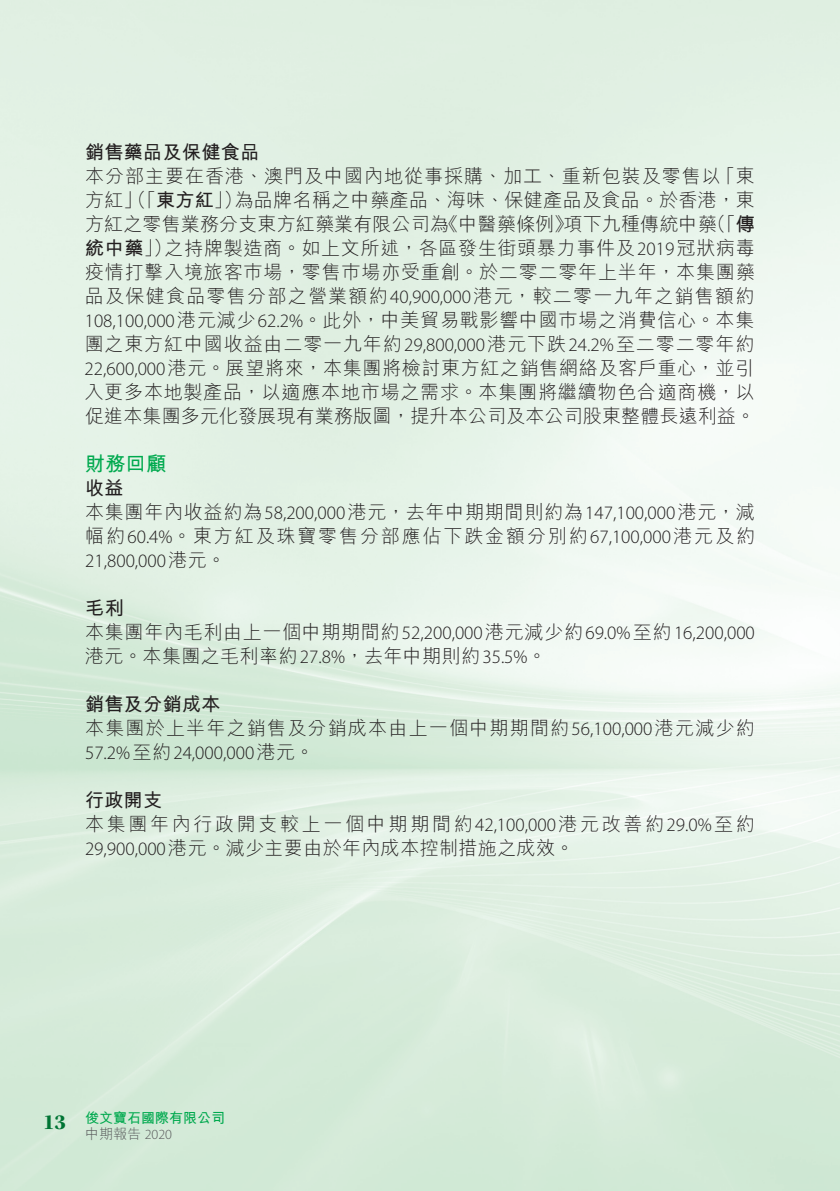
<style>
.page{position:relative;width:840px;height:1191px;background:#fff}
.page>*{position:absolute;margin:0;border:0;box-sizing:border-box;transform-origin:0 0}
.t1{font:700 22px "Kepler Std";color:#007434}
.t2{font:700 20px "M Hei HK";color:#00a94e}
.t3{font:300 19px/24px "M Hei HK";letter-spacing:.04em;color:#231f20;text-align:justify}
.t4{font:300 19px/24px "M Hei HK";letter-spacing:.095em;color:#231f20}
.t5{font:300 19px "Myriad Pro";color:#231f20}
.t6{font:300 19px/24px "M Hei HK";letter-spacing:.14em;color:#231f20}
.t7{font:300 19px/24px "M Hei HK";letter-spacing:.065em;color:#231f20}
.t8{font:300 19px "M Hei HK";letter-spacing:.02em;color:#231f20}
.t9{font:700 19px "M Hei HK";letter-spacing:.02em;color:#231f20}
.t10{font:700 14px/16px "M Hei HK";color:#00a94e}
.s1{font-weight:700}
.s2{font-family:"Myriad Pro"}
.s3{font-family:"M Hei HK"}
.s4{font-weight:300;color:#57585a}
.s5{font-family:"Myriad Pro";font-weight:300;color:#57585a}
</style>
<div class="page">
<p class="t9" style="left:85px;top:138px;width:176px">銷售藥品及保健食品</p>
<p class="t3" style="left:84px;top:163px;width:671px">本分部主要在香港、澳門及中國內地從事採購、加工、重新包裝及零售以「東方紅」（「<span class="s1">東方紅</span>」）為品牌名稱之中藥產品、海味、保健產品及食品。於香港，東方紅之零售業務分支東方紅藥業有限公司為《中醫藥條例》項下九種傳統中藥（「<span class="s1">傳統中藥</span>」）之持牌製造商。如上文所述，各區發生街頭暴力事件及<span class="s2">2019</span>冠狀病毒疫情打擊入境旅客巿場，零售巿場亦受重創。於二零二零年上半年，本集團藥品及保健食品零售分部之營業額約<span class="s2">40,900,000</span>港元，較二零一九年之銷售額約<span class="s2">108,100,000</span>港元減少<span class="s2">62.2%</span>。此外，中美貿易戰影響中國巿場之消費信心。本集團之東方紅中國收益由二零一九年約<span class="s2">29,800,000</span>港元下跌<span class="s2">24.2%</span>至二零二零年約<span class="s2">22,600,000</span>港元。展望將來，本集團將檢討東方紅之銷售網絡及客戶重心，並引入更多本地製產品，以適應本地市場之需求。本集團將繼續物色合適商機，以促進本集團多元化發展現有業務版圖，提升本公司及本公司股東整體長遠利益。</p>
<p class="t2" style="left:85px;top:449px;width:83px">財務回顧</p>
<p class="t4" style="left:85px;top:475px;width:671px"><span class="s1">收益<br></span>本集團年內收益約為<span class="s2">58,200,000</span>港元，去年中期期間則約為<span class="s2">147,100,000</span>港元，減幅約<span class="s2">60.4%</span>。東方紅及珠寶零售分部應佔下跌金額分別約<span class="s2">67,100,000</span>港元及約</p>
<p class="t5" style="left:85px;top:549px;width:142px">21,800,000<span class="s3">港元。</span></p>
<p class="t9" style="left:85px;top:594px;width:40px">毛利</p>
<p class="t5" style="left:85px;top:621px;width:670px"><span class="s3">本集團年內毛利由上一個中期期間約</span>52,200,000<span class="s3">港元減少約</span>69.0%<span class="s3">至約</span>16,200,000</p>
<p class="t8" style="left:85px;top:646px;width:462px">港元。本集團之毛利率約<span class="s2">27.8%</span>，去年中期則約<span class="s2">35.5%</span>。</p>
<p class="t7" style="left:85px;top:691px;width:670px"><span class="s1">銷售及分銷成本<br></span>本集團於上半年之銷售及分銷成本由上一個中期期間約<span class="s2">56,100,000</span>港元減少約</p>
<p class="t5" style="left:85px;top:741px;width:230px">57.2%<span class="s3">至約</span>24,000,000<span class="s3">港元。</span></p>
<p class="t6" style="left:85px;top:787px;width:670px"><span class="s1">行政開支<br></span>本集團年內行政開支較上一個中期期間約<span class="s2">42,100,000</span>港元改善約<span class="s2">29.0%</span>至約<br><span class="s2">29,900,000</span>港元。減少主要由於年內成本控制措施之成效。</p>
<p class="t1" style="left:43px;top:1109px;width:24px">13</p>
<p class="t10" style="left:85px;top:1108px;width:141px">俊文寶石國際有限公司<span class="s4">中期報告</span> <span class="s5">2020</span></p>
</div>
